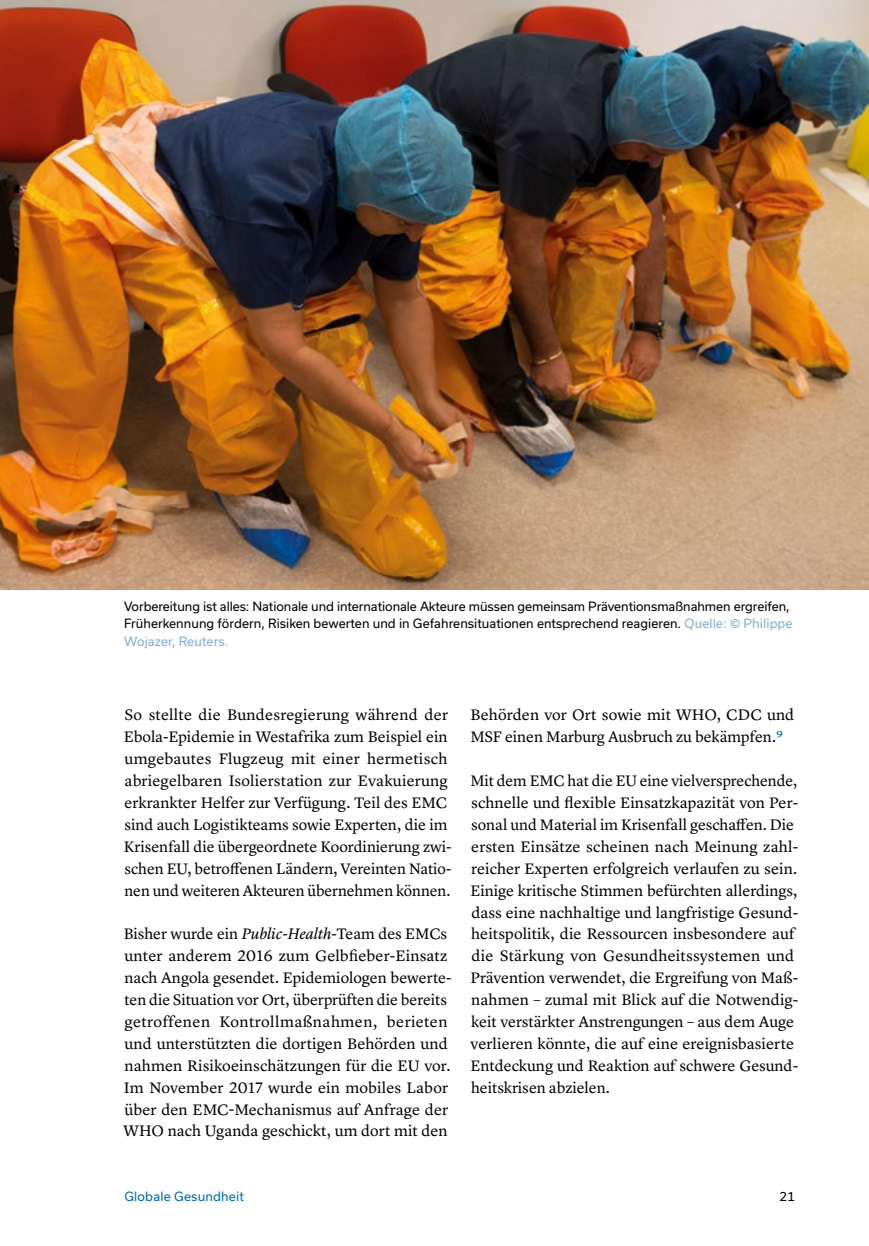
<style>
.page{position:relative;width:869px;height:1246px;background:#fff}
.page>*{position:absolute;margin:0;border:0;box-sizing:border-box;transform-origin:0 0}
.t1{font:15.75px/21.9px "Lyon Text";color:#000}
.t2{font:12.25px/17.5px "Usual";letter-spacing:-.005em;color:#000}
.t3{font:12.25px "Usual";letter-spacing:.015em;color:#006ca6}
.s1{color:#85aed2}
.s2{font-style:italic}
.s3{color:#006ca6}
</style>
<div class="page">
<img style="left:0;top:0;width:868px;height:589px">
<p class="t2" style="left:124px;top:597px;width:669px">Vorbereitung ist alles: Nationale und internationale Akteure müssen gemeinsam Präventionsmaßnahmen ergreifen,<br>Früherkennung fördern, Risiken bewerten und in Gefahrensituationen entsprechend reagieren. <span class="s1">Quelle: © Philippe<br>Wojazer, Reuters.</span></p>
<p class="t1" style="left:124px;top:703px;width:329px">So stellte die Bundesregierung während der Ebola-Epidemie in Westafrika zum Beispiel ein umgebautes Flugzeug mit einer hermetisch abriegelbaren Isolierstation zur Evakuierung erkrankter Helfer zur Verfügung. Teil des EMC sind auch Logistikteams sowie Experten, die im Krisenfall die übergeordnete Koordinierung zwi&shy;schen EU, betroffenen Ländern, Vereinten Natio&shy;nen und weiteren Akteuren übernehmen können.</p>
<p class="t1" style="left:124px;top:921px;width:329px">Bisher wurde ein <span class="s2">Public-Health</span>-Team des EMCs unter anderem 2016 zum Gelbfieber-Einsatz nach Angola gesendet. Epidemiologen bewerte&shy;ten die Situation vor Ort, überprüften die bereits getroffenen Kontrollmaßnahmen, berieten und unterstützten die dortigen Behörden und nahmen Risikoeinschätzungen für die EU vor.<br>Im November 2017 wurde ein mobiles Labor über den EMC-Mechanismus auf Anfrage der WHO nach Uganda geschickt, um dort mit den</p>
<p class="t1" style="left:470px;top:703px;width:325px">Behörden vor Ort sowie mit WHO, CDC und<br>MSF einen Marburg Ausbruch zu bekämpfen.<span class="s3">9</span></p>
<p class="t1" style="left:470px;top:768px;width:329px">Mit dem EMC hat die EU eine vielversprechende, schnelle und flexible Einsatzkapazität von Per&shy;sonal und Material im Krisenfall geschaffen. Die ersten Einsätze scheinen nach Meinung zahl&shy;reicher Experten erfolgreich verlaufen zu sein.<br>Einige kritische Stimmen befürchten allerdings, dass eine nachhaltige und langfristige Gesund&shy;heitspolitik, die Ressourcen insbesondere auf die Stärkung von Gesundheitssystemen und Prävention verwendet, die Ergreifung von Maß&shy;nahmen – zumal mit Blick auf die Notwendig&shy;keit verstärkter Anstrengungen – aus dem Auge verlieren könnte, die auf eine ereignisbasierte Entdeckung und Reaktion auf schwere Gesund&shy;heitskrisen abzielen.</p>
<p class="t3" style="left:124px;top:1188px;width:121px">Globale Gesundheit</p>
<p class="t2" style="left:779px;top:1186px;width:17px">21</p>
</div>
